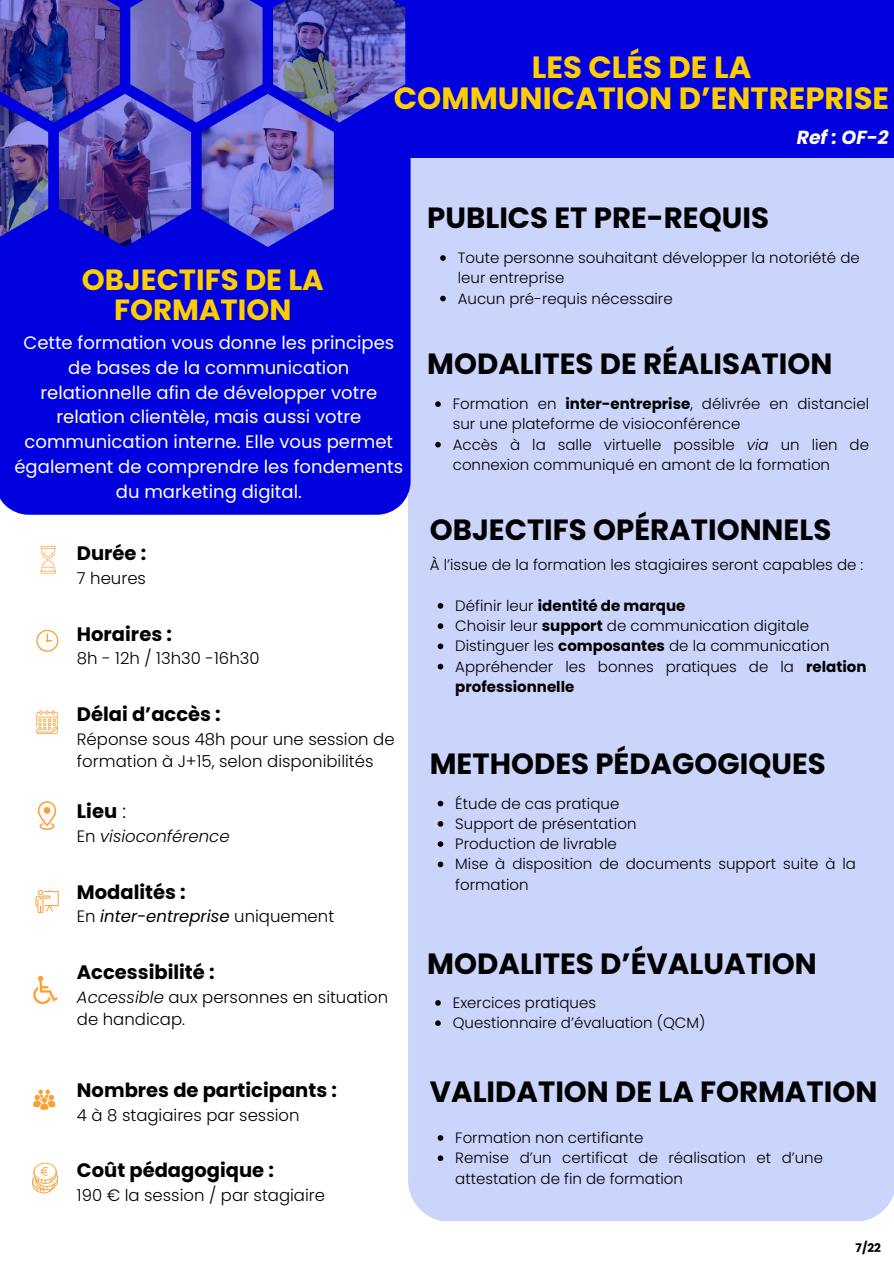
<style>
.page{position:relative;width:894px;height:1264px;background:#fff}
.page>*{position:absolute;margin:0;border:0;box-sizing:border-box;transform-origin:0 0}
.t1{font:700 30.75px/31.5px "Poppins";color:#ffce00;text-align:center}
.t2{font:700 29.25px "Poppins";color:#000}
.t3{font:700 29.25px/30.3px "Poppins";color:#ffce00;text-align:center}
.t4{font:700 19.5px "Poppins";color:#000}
.t5{font:italic 700 18.9px "Poppins";color:#fff}
.t6{font:18px/24.8px "Poppins";color:#fff;text-align:center}
.t7{font:300 16.5px/22.5px "Poppins";color:#000}
.t8{font:italic 16.5px "Poppins";color:#000}
.t9{font:italic 300 16.5px "Poppins";color:#000}
.t10{font:300 15px/20.2px "Poppins";color:#000}
.t11{font:700 15px "Poppins";color:#000}
.t12{font:700 11.85px "Poppins";color:#000}
.s1{font-weight:300}
.s2{font-style:normal}
.s3{font-weight:300;font-style:normal}
.s4{font-style:italic}
.s5{font-weight:700}
</style>
<div class="page">
<div style="left:408px;top:158px;width:485px;height:1062px;background:#cbd5fc"></div>
<div style="left:0;top:0;width:893px;height:158px;background:#0001de"></div>
<div style="left:0;top:132px;width:410px;height:383px;background:#0001de"></div>
<svg style="left:40px;top:546px;width:16px;height:27px"></svg>
<svg style="left:36px;top:629px;width:22px;height:22px"></svg>
<svg style="left:38px;top:801px;width:18px;height:29px"></svg>
<svg style="left:32px;top:1162px;width:26px;height:31px"></svg>
<svg style="left:36px;top:710px;width:22px;height:24px"></svg>
<svg style="left:33px;top:1089px;width:22px;height:20px"></svg>
<svg style="left:35px;top:890px;width:24px;height:23px"></svg>
<svg style="left:33px;top:975px;width:25px;height:28px"></svg>
<img style="left:59px;top:94px;width:132px;height:153px">
<img style="left:0;top:122px;width:48px;height:125px">
<img style="left:130px;top:0;width:132px;height:122px">
<img style="left:201px;top:94px;width:133px;height:153px">
<img style="left:273px;top:0;width:132px;height:122px">
<img style="left:0;top:0;width:120px;height:122px">
<svg style="left:437px;top:603px;width:6px;height:5px"></svg>
<svg style="left:437px;top:623px;width:6px;height:6px"></svg>
<svg style="left:437px;top:643px;width:6px;height:6px"></svg>
<svg style="left:437px;top:663px;width:6px;height:6px"></svg>
<svg style="left:437px;top:800px;width:6px;height:6px"></svg>
<svg style="left:437px;top:821px;width:6px;height:5px"></svg>
<svg style="left:437px;top:841px;width:6px;height:6px"></svg>
<svg style="left:437px;top:861px;width:6px;height:6px"></svg>
<svg style="left:435px;top:1000px;width:5px;height:5px"></svg>
<svg style="left:435px;top:1020px;width:5px;height:6px"></svg>
<svg style="left:437px;top:1135px;width:6px;height:5px"></svg>
<svg style="left:437px;top:1155px;width:6px;height:5px"></svg>
<svg style="left:435px;top:401px;width:5px;height:6px"></svg>
<svg style="left:435px;top:442px;width:5px;height:5px"></svg>
<svg style="left:440px;top:255px;width:5px;height:6px"></svg>
<svg style="left:440px;top:296px;width:5px;height:5px"></svg>
<p class="t3" style="left:82px;top:264px;width:243px">OBJECTIFS DE LA<br>FORMATION</p>
<p class="t1" style="left:394px;top:51px;width:496px">LES CLÉS DE LA<br>COMMUNICATION D’ENTREPRISE</p>
<h1 class="t5" style="left:796px;top:124px;width:93px">Ref : OF-2</h1>
<h4 class="t2" style="left:427px;top:197px;width:343px">PUBLICS ET PRE-REQUIS</h4>
<p class="t10" style="left:457px;top:248px;width:403px">Toute personne souhaitant développer la notoriété de leur entreprise</p>
<h4 class="t10" style="left:457px;top:288px;width:216px">Aucun pré-requis nécessaire</h4>
<p class="t6" style="left:14px;top:330px;width:390px">Cette formation vous donne les principes de bases de la communication relationnelle afin de développer votre relation clientèle, mais aussi votre communication interne. Elle vous permet également de comprendre les fondements du marketing digital.</p>
<h1 class="t4" style="left:77px;top:540px;width:71px">Durée :</h1>
<h1 class="t7" style="left:77px;top:567px;width:71px">7 heures</h1>
<h3 class="t4" style="left:77px;top:620px;width:96px">Horaires :</h3>
<h3 class="t7" style="left:77px;top:647px;width:184px">8h - 12h / 13h30 -16h30</h3>
<h1 class="t4" style="left:77px;top:700px;width:145px">Délai d’accès :</h1>
<h1 class="t7" style="left:77px;top:727px;width:319px">Réponse sous 48h pour une session de formation à J+15, selon disponibilités</h1>
<h1 class="t4" style="left:77px;top:798px;width:51px">Lieu <span class="s1">:</span></h1>
<h1 class="t9" style="left:77px;top:824px;width:154px"><span class="s2">En</span> visioconférence</h1>
<p class="t4" style="left:77px;top:878px;width:110px">Modalités :</p>
<p class="t8" style="left:77px;top:905px;width:259px"><span class="s3">En</span> inter-entreprise <span class="s3">uniquement</span></p>
<p class="t4" style="left:77px;top:958px;width:139px">Accessibilité :</p>
<p class="t7" style="left:77px;top:985px;width:313px"><span class="s4">Accessible</span> aux personnes en situation de handicap.</p>
<p class="t4" style="left:77px;top:1076px;width:261px">Nombres de participants :</p>
<p class="t7" style="left:77px;top:1103px;width:224px">4 à 8 stagiaires par session</p>
<p class="t4" style="left:77px;top:1156px;width:198px">Coût pédagogique :</p>
<p class="t7" style="left:77px;top:1183px;width:250px">190 € la session / par stagiaire</p>
<p class="t2" style="left:427px;top:343px;width:406px">MODALITES DE RÉALISATION</p>
<p class="t10" style="left:452px;top:394px;width:417px">Formation en <span class="s5">inter-entreprise</span>, délivrée en distanciel sur une plateforme de visioconférence</p>
<h3 class="t10" style="left:452px;top:434px;width:417px">Accès à la salle virtuelle possible <span class="s4">via</span> un lien de connexion communiqué en amont de la formation</h3>
<p class="t2" style="left:429px;top:509px;width:403px">OBJECTIFS OPÉRATIONNELS</p>
<p class="t10" style="left:429px;top:555px;width:435px">À l’issue de la formation les stagiaires seront capables de :</p>
<p class="t11" style="left:455px;top:595px;width:232px"><span class="s1">Définir leur</span> identité de marque</p>
<h1 class="t10" style="left:455px;top:615px;width:355px">Choisir leur <span class="s5">support</span> de communication digitale</h1>
<h4 class="t10" style="left:455px;top:636px;width:375px">Distinguer les <span class="s5">composantes</span> de la communication</h4>
<p class="t10" style="left:455px;top:656px;width:412px">Appréhender les bonnes pratiques de la <span class="s5">relation professionnelle</span></p>
<p class="t2" style="left:429px;top:742px;width:397px">METHODES PÉDAGOGIQUES</p>
<p class="t10" style="left:455px;top:793px;width:165px">Étude de cas pratique</p>
<p class="t10" style="left:455px;top:813px;width:183px">Support de présentation</p>
<h1 class="t10" style="left:455px;top:833px;width:163px">Production de livrable</h1>
<p class="t10" style="left:455px;top:854px;width:402px">Mise à disposition de documents support suite à la formation</p>
<h1 class="t2" style="left:427px;top:943px;width:391px">MODALITES D’ÉVALUATION</h1>
<p class="t10" style="left:452px;top:992px;width:145px">Exercices pratiques</p>
<p class="t10" style="left:452px;top:1012px;width:254px">Questionnaire d’évaluation (QCM)</p>
<h1 class="t2" style="left:429px;top:1071px;width:449px">VALIDATION DE LA FORMATION</h1>
<p class="t10" style="left:455px;top:1127px;width:189px">Formation non certifiante</p>
<p class="t10" style="left:455px;top:1147px;width:369px">Remise d’un certificat de réalisation et d’une attestation de fin de formation</p>
<h4 class="t12" style="left:855px;top:1239px;width:27px">7/22</h4>
</div>
